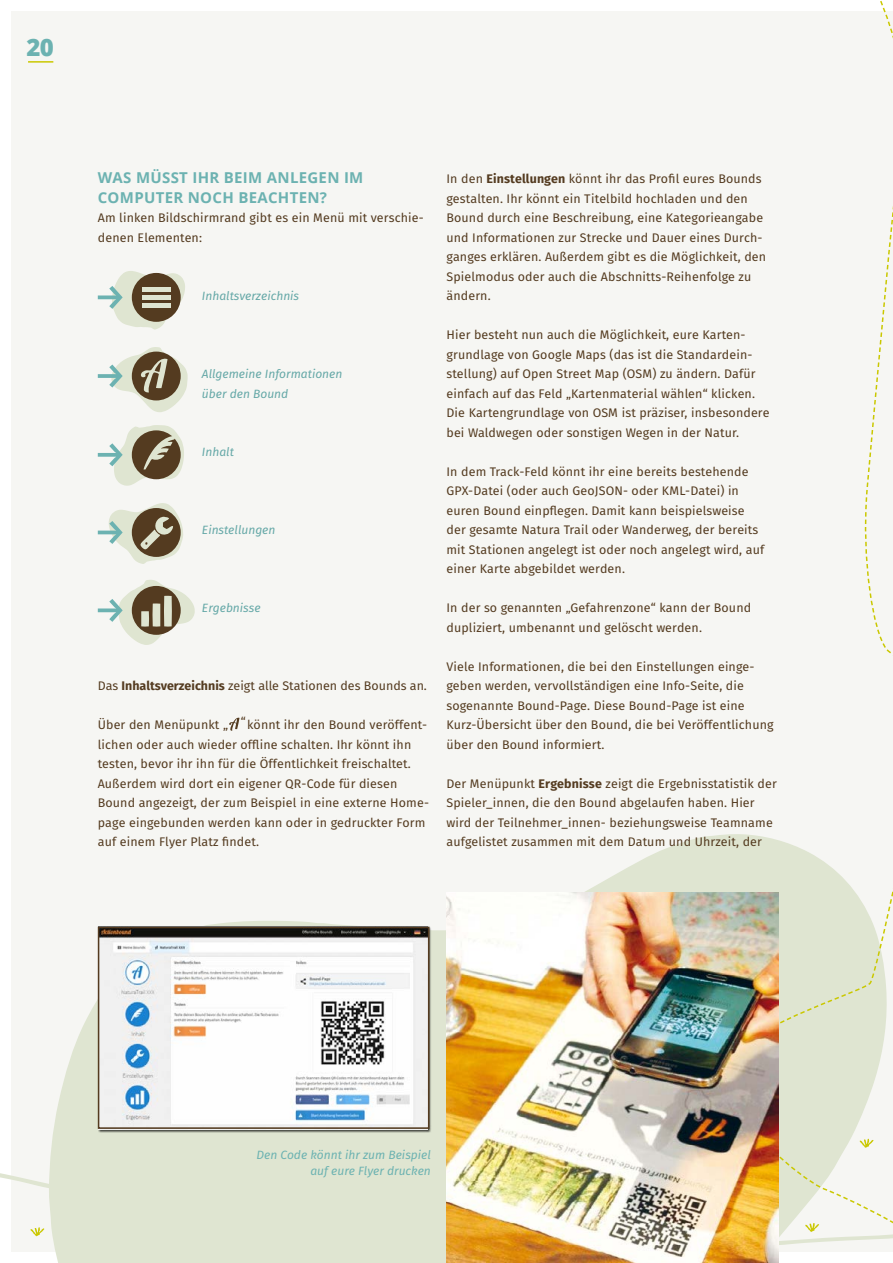
<style>
.page{position:relative;width:893px;height:1263px;background:#fff}
.page>*{position:absolute;margin:0;border:0;box-sizing:border-box;transform-origin:0 0}
.t1{font:800 24px "Open Sans";color:#6cb2b1}
.t2{font:700 15px/19.5px "Open Sans";letter-spacing:.02em;color:#6cb2b1}
.t3{font:12.45px/19.5px "Fira Sans";letter-spacing:.01em;color:#543b20}
.t4{font:italic 12px/19.5px "Fira Sans";color:#65a8a7}
.t5{font:italic 12px/16.5px "Fira Sans";color:#6cb2b1;text-align:right}
.s1{font-weight:700}
</style>
<div class="page">
<div style="left:11px;top:11px;width:882px;height:1241px;background:#f6f6f3"></div>
<svg style="left:50px;top:835px;width:669px;height:334px"></svg>
<svg style="left:0;top:1169px;width:446px;height:94px;background:#e1e7d5"></svg>
<hr style="left:28px;top:61px;width:25px;height:2px;background:#cac800">
<svg style="left:98px;top:425px;width:86px;height:61px"></svg>
<svg style="left:98px;top:503px;width:85px;height:61px"></svg>
<svg style="left:98px;top:580px;width:97px;height:65px"></svg>
<svg style="left:98px;top:347px;width:90px;height:65px"></svg>
<svg style="left:98px;top:271px;width:87px;height:59px"></svg>
<div style="left:132px;top:273px;width:49px;height:49px;background:#543b20;border-radius:50%"></div>
<div style="left:142px;top:287px;width:29px;height:5px;background:#dfe5d1"></div>
<div style="left:142px;top:295px;width:29px;height:5px;background:#dfe5d1"></div>
<hr style="left:142px;top:303px;width:29px;height:4px;background:#dfe5d1">
<svg style="left:229px;top:717px;width:11px;height:14px"></svg>
<img style="left:446px;top:892px;width:273px;height:371px">
<div style="left:98px;top:926px;width:334px;height:206px;background:#000;opacity:.75"></div>
<img style="left:101px;top:930px;width:325px;height:196px">
<div style="left:98px;top:927px;width:331px;height:202px;border:2px solid #543b20"></div>
<img style="left:719px;top:834px;width:174px;height:429px">
<svg style="left:31px;top:1227px;width:14px;height:9px"></svg>
<h1 class="t1" style="left:26px;top:29px;width:29px">20</h1>
<p class="t2" style="left:98px;top:168px;width:267px">WAS MÜSST I HR BEI M AN LEGEN I M<br>COMPUTER NOCH BEACHTEN?</p>
<p class="t3" style="left:98px;top:208px;width:327px">Am linken Bildschirmrand gibt es ein Menü mit verschie&shy;denen Elementen:</p>
<p class="t4" style="left:202px;top:286px;width:99px">Inhaltsverzeichnis</p>
<p class="t4" style="left:202px;top:364px;width:142px">Allgemeine Informationen über den Bound</p>
<p class="t4" style="left:202px;top:442px;width:33px">Inhalt</p>
<p class="t4" style="left:202px;top:520px;width:75px">Einstellungen</p>
<p class="t4" style="left:202px;top:598px;width:60px">Ergebnisse</p>
<p class="t3" style="left:98px;top:676px;width:331px">Das <span class="s1">Inhaltsverzeichnis</span> zeigt alle Stationen des Bounds an.</p>
<p class="t3" style="left:98px;top:715px;width:333px">Über den Menüpunkt „ “ könnt ihr den Bound veröffent&shy;lichen oder auch wieder offline schalten. Ihr könnt ihn testen, bevor ihr ihn für die Öffentlichkeit freischaltet.<br>Außerdem wird dort ein eigener QR-Code für diesen Bound angezeigt, der zum Beispiel in eine externe Home&shy;page eingebunden werden kann oder in gedruckter Form auf einem Flyer Platz findet.</p>
<p class="t3" style="left:446px;top:169px;width:321px">In den <span class="s1">Einstellungen</span> könnt ihr das Profil eures Bounds gestalten. Ihr könnt ein Titelbild hochladen und den Bound durch eine Beschreibung, eine Kategorieangabe und Informationen zur Strecke und Dauer eines Durch&shy;ganges erklären. Außerdem gibt es die Möglichkeit, den Spielmodus oder auch die Abschnitts-Reihenfolge zu ändern.</p>
<p class="t3" style="left:446px;top:325px;width:325px">Hier besteht nun auch die Möglichkeit, eure Karten&shy;grundlage von Google Maps (das ist die Standardein&shy;stellung) auf Open Street Map (OSM) zu ändern. Dafür einfach auf das Feld „Kartenmaterial wählen“ klicken.<br>Die Kartengrundlage von OSM ist präziser, insbesondere bei Waldwegen oder sonstigen Wegen in der Natur.</p>
<p class="t3" style="left:446px;top:461px;width:319px">In dem Track-Feld könnt ihr eine bereits bestehende GPX-Datei (oder auch GeoJSON- oder KML-Datei) in euren Bound einpflegen. Damit kann beispielsweise der gesamte Natura Trail oder Wanderweg, der bereits mit Stationen angelegt ist oder noch angelegt wird, auf einer Karte abgebildet werden.</p>
<p class="t3" style="left:446px;top:598px;width:306px">In der so genannten „Gefahrenzone“ kann der Bound dupliziert, umbenannt und gelöscht werden.</p>
<p class="t3" style="left:446px;top:656px;width:329px">Viele Informationen, die bei den Einstellungen einge&shy;geben werden, vervollständigen eine Info-Seite, die sogenannte Bound-Page. Diese Bound-Page ist eine Kurz-Übersicht über den Bound, die bei Veröffentlichung über den Bound informiert.</p>
<p class="t3" style="left:446px;top:773px;width:332px">Der Menüpunkt <span class="s1">Ergebnisse</span> zeigt die Ergebnisstatistik der Spieler_innen, die den Bound abgelaufen haben. Hier wird der Teilnehmer_innen- beziehungsweise Teamname aufgelistet zusammen mit dem Datum und Uhrzeit, der</p>
<p class="t5" style="left:256px;top:1146px;width:176px">Den Code könnt ihr zum Beispiel auf eure Flyer drucken</p>
</div>
